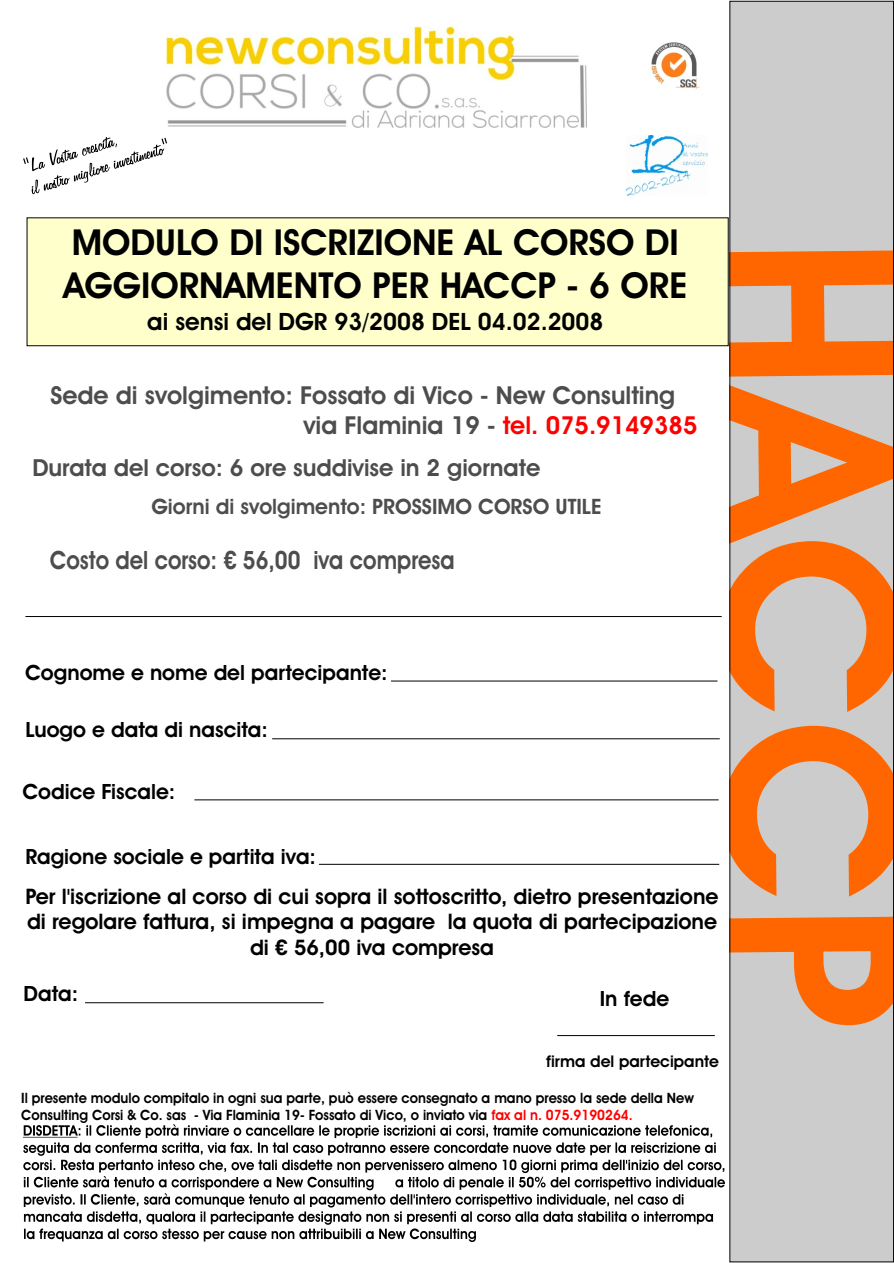
<style>
.page{position:relative;width:894px;height:1263px;background:#fff}
.page>*{position:absolute;margin:0;border:0;box-sizing:border-box;transform-origin:0 0}
.t1{font:700 36px/42.9px "Avant Garde Bk BT";color:#000}
.t2{font:700 25.35px "Avant Garde Bk BT";color:#4d4d4d;scale:.87 1}
.t3{font:700 24.9px/29.7px "Avant Garde Bk BT";color:#4d4d4d}
.t4{font:700 24px "Avant Garde Bk BT";color:#000}
.t5{font:700 23.7px "Avant Garde Bk BT";color:#4d4d4d}
.t6{font:700 21.45px/25.7px "Avant Garde Bk BT";color:#000;text-align:center}
.t7{font:700 21.3px "Avant Garde Bk BT";color:#4d4d4d}
.t8{font:700 21.15px "Avant Garde Bk BT";color:#000}
.t9{font:700 16.2px "Avant Garde Bk BT";color:#000}
.t10{font:700 14.4px/17.1px "Avant Garde Bk BT";color:#000;scale:.95 1}
.s1{color:#f00}
</style>
<div class="page">
<div style="left:730px;top:1px;width:164px;height:1261px;background:#ccc"></div>
<div style="left:27px;top:218px;width:701px;height:128px;background:#ffc"></div>
<svg style="left:25px;top:616px;width:695px;height:1px"></svg>
<svg style="left:557px;top:1035px;width:158px;height:1px"></svg>
<svg style="left:319px;top:864px;width:401px;height:1px"></svg>
<svg style="left:194px;top:800px;width:525px;height:1px"></svg>
<svg style="left:272px;top:738px;width:448px;height:1px"></svg>
<svg style="left:391px;top:681px;width:327px;height:1px"></svg>
<svg style="left:85px;top:1002px;width:239px;height:1px"></svg>
<svg style="left:23px;top:1124px;width:702px;height:118px"></svg>
<img style="left:165px;top:27px;width:422px;height:100px">
<img style="left:651px;top:42px;width:49px;height:48px">
<img style="left:627px;top:135px;width:81px;height:60px">
<svg style="left:23px;top:137px;width:144px;height:57px"></svg>
<div style="left:376px;top:1175px;width:19px;height:14px;background:#fff"></div>
<div style="left:479px;top:1226px;width:34px;height:18px;background:#fff"></div>
<svg style="left:720px;top:250px;width:174px;height:648px"></svg>
<svg style="left:721px;top:381px;width:173px;height:165px"></svg>
<svg style="left:729px;top:917px;width:165px;height:109px"></svg>
<h1 class="t1" style="left:63px;top:224px;width:626px">MODULO DI ISCRIZIONE AL CORSO DI<br>AGGIORNAMENTO PER HACCP - 6 ORE</h1>
<h3 class="t4" style="left:147px;top:311px;width:458px">ai sensi del DGR 93/2008 DEL 04.02.2008</h3>
<h3 class="t3" style="left:303px;top:383px;width:396px;text-indent:-253px">Sede di svolgimento: Fossato di Vico - New Consulting via Flaminia 19 - <span class="s1">tel. 075.9149385</span></h3>
<h3 class="t5" style="left:32px;top:458px;width:510px">Durata del corso: 6 ore suddivise in 2 giornate</h3>
<h3 class="t7" style="left:151px;top:498px;width:452px">Giorni di svolgimento: PROSSIMO CORSO UTILE</h3>
<h2 class="t2" style="left:50px;top:550px;width:467px">Costo del corso: € 56,00 iva compresa</h2>
<h3 class="t8" style="left:25px;top:664px;width:364px">Cognome e nome del partecipante:</h3>
<h3 class="t8" style="left:26px;top:721px;width:244px">Luogo e data di nascita:</h3>
<h3 class="t8" style="left:22px;top:783px;width:154px">Codice Fiscale:</h3>
<h3 class="t8" style="left:25px;top:848px;width:292px">Ragione sociale e partita iva:</h3>
<h3 class="t6" style="left:26px;top:885px;width:695px">Per l'iscrizione al corso di cui sopra il sottoscritto, dietro presentazione di regolare fattura, si impegna a pagare la quota di partecipazione di € 56,00 iva compresa</h3>
<h3 class="t8" style="left:24px;top:985px;width:56px">Data:</h3>
<h3 class="t8" style="left:600px;top:990px;width:71px">In fede</h3>
<p class="t9" style="left:546px;top:1055px;width:174px">firma del partecipante</p>
<p class="t10" style="left:21px;top:1090px;width:710px">Il presente modulo compitalo in ogni sua parte, può essere consegnato a mano presso la sede della New<br>Consulting Corsi &amp; Co. sas - Via Flaminia 19- Fossato di Vico, o inviato via <span class="s1">fax al n. 075.9190264.</span></p>
</div>
